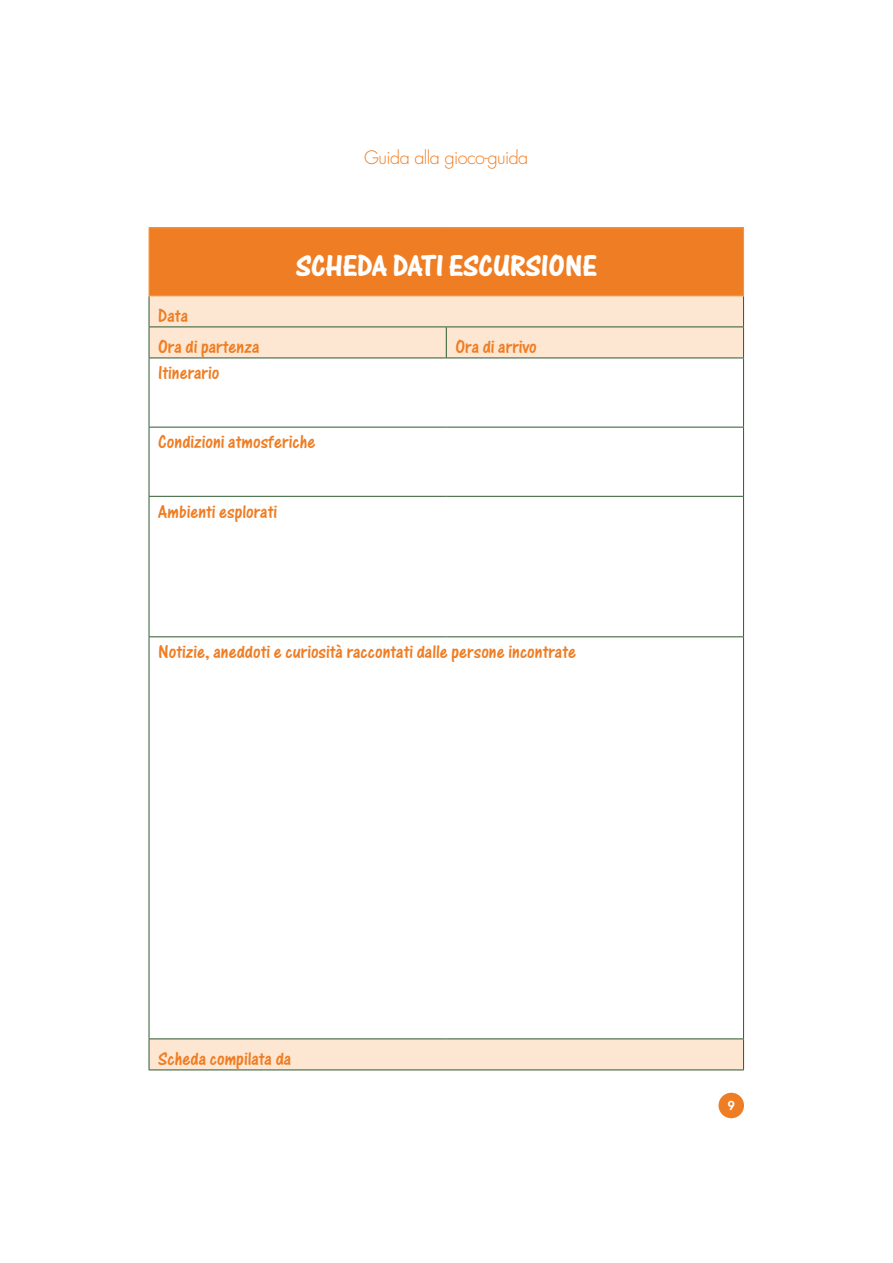
<style>
.page{position:relative;width:893px;height:1263px;background:#fff}
.page>*{position:absolute;margin:0;border:0;box-sizing:border-box;transform-origin:0 0}
.t1{font:700 31.5px "One Stroke Script Std";color:#fff}
.t2{font:19.5px/31px "One Stroke Script Std";color:#ef7d23}
.t3{font:300 18px "Futura Std";letter-spacing:-.03em;color:#ef7d23}
.t4{font:800 12px "Futura Std";color:#fff}
</style>
<div class="page">
<div style="left:718px;top:1093px;width:26px;height:25px;background:#ef7d23;border-radius:50%"></div>
<div style="left:149px;top:228px;width:594px;height:68px;background:#ef7d23"></div>
<svg style="left:150px;top:296px;width:593px;height:774px"></svg>
<hr style="left:149px;top:296px;width:1px;height:31px;background:#2d582f">
<hr style="left:743px;top:296px;width:1px;height:31px;background:#2d582f">
<hr style="left:149px;top:327px;width:297px;height:1px;background:#2d582f">
<hr style="left:149px;top:327px;width:1px;height:31px;background:#2d582f">
<hr style="left:446px;top:327px;width:298px;height:1px;background:#2d582f">
<hr style="left:446px;top:327px;width:1px;height:31px;background:#2d582f">
<hr style="left:743px;top:327px;width:1px;height:31px;background:#2d582f">
<hr style="left:149px;top:358px;width:297px;height:1px;background:#2d582f">
<hr style="left:149px;top:358px;width:1px;height:69px;background:#2d582f">
<hr style="left:446px;top:358px;width:298px;height:1px;background:#2d582f">
<hr style="left:743px;top:358px;width:1px;height:69px;background:#2d582f">
<hr style="left:149px;top:427px;width:297px;height:1px;background:#2d582f">
<hr style="left:149px;top:428px;width:1px;height:68px;background:#2d582f">
<hr style="left:446px;top:427px;width:298px;height:1px;background:#2d582f">
<hr style="left:743px;top:428px;width:1px;height:68px;background:#2d582f">
<hr style="left:149px;top:496px;width:297px;height:1px;background:#2d582f">
<hr style="left:149px;top:497px;width:1px;height:139px;background:#2d582f">
<hr style="left:446px;top:496px;width:298px;height:1px;background:#2d582f">
<hr style="left:743px;top:497px;width:1px;height:139px;background:#2d582f">
<hr style="left:149px;top:636px;width:297px;height:1px;background:#2d582f">
<hr style="left:149px;top:637px;width:1px;height:402px;background:#2d582f">
<hr style="left:446px;top:636px;width:298px;height:1px;background:#2d582f">
<hr style="left:743px;top:637px;width:1px;height:402px;background:#2d582f">
<hr style="left:149px;top:1039px;width:297px;height:1px;background:#2d582f">
<hr style="left:149px;top:1039px;width:1px;height:31px;background:#2d582f">
<hr style="left:446px;top:1039px;width:298px;height:1px;background:#2d582f">
<hr style="left:743px;top:1039px;width:1px;height:31px;background:#2d582f">
<hr style="left:149px;top:1070px;width:595px;height:1px;background:#2d582f">
<hr style="left:149px;top:227px;width:297px;height:1px;background:#f5983e">
<hr style="left:149px;top:228px;width:1px;height:67px;background:#f5983e">
<hr style="left:446px;top:227px;width:298px;height:1px;background:#f5983e">
<hr style="left:743px;top:228px;width:1px;height:67px;background:#f5983e">
<hr style="left:149px;top:295px;width:595px;height:1px;background:#f5983e">
<p class="t3" style="left:364px;top:149px;width:166px">Guida alla gioco-guida</p>
<p class="t2" style="left:158px;top:300px;width:103px">Data<br>Ora di partenza</p>
<p class="t2" style="left:158px;top:357px;width:63px">Itinerario</p>
<h1 class="t1" style="left:296px;top:247px;width:302px">SCHEDA DATI ESCURSIONE</h1>
<p class="t2" style="left:455px;top:331px;width:83px">Ora di arrivo</p>
<p class="t2" style="left:158px;top:426px;width:159px">Condizioni atmosferiche</p>
<p class="t2" style="left:158px;top:495px;width:120px">Ambienti esplorati</p>
<p class="t2" style="left:158px;top:636px;width:419px">Notizie, aneddoti e curiosità raccontati dalle persone incontrate</p>
<p class="t2" style="left:158px;top:1043px;width:135px">Scheda compilata da</p>
<p class="t4" style="left:728px;top:1099px;width:8px">9</p>
</div>
